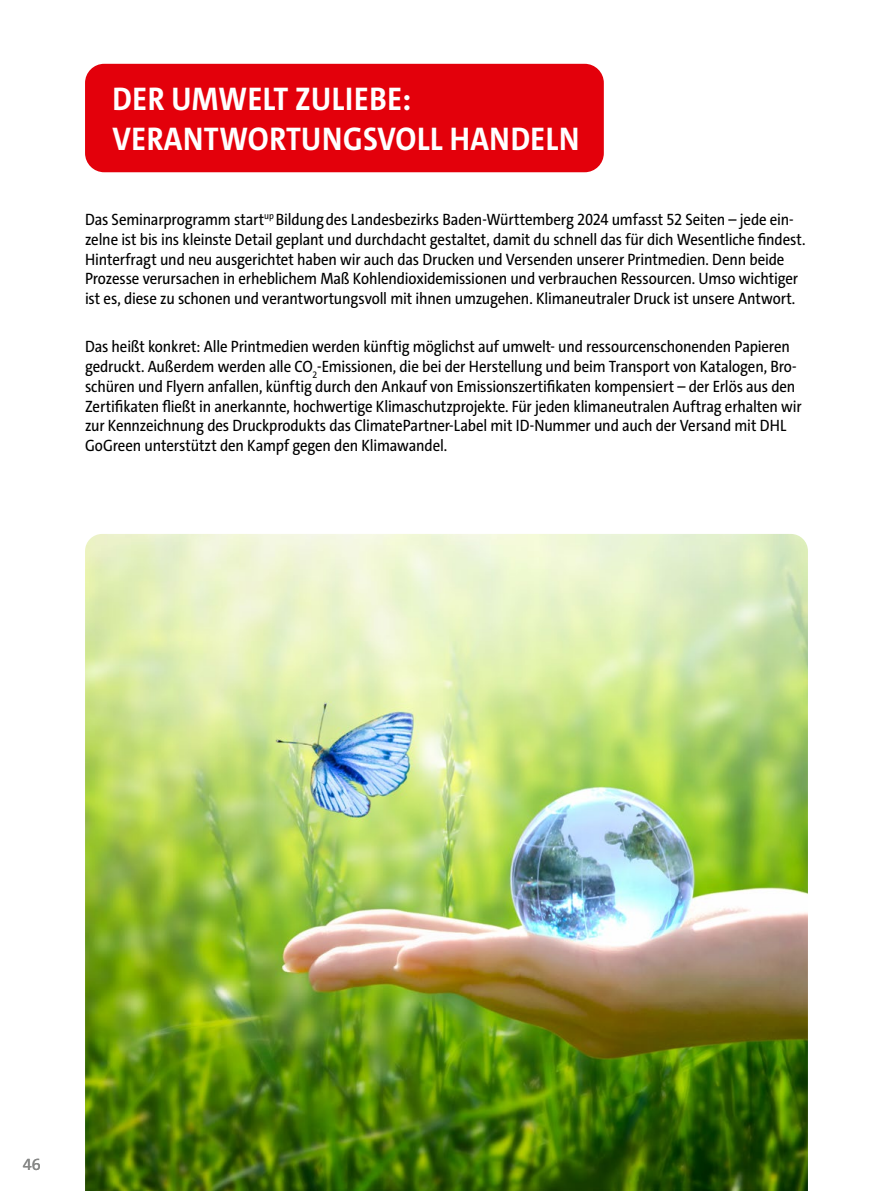
<style>
.page{position:relative;width:893px;height:1191px;background:#fff}
.page>*{position:absolute;margin:0;border:0;box-sizing:border-box;transform-origin:0 0}
.t1{font:700 33px/39.6px "The Sans S Cd";letter-spacing:.015em;color:#fff}
.t2{font:16.5px/19.8px "The Sans S Cd";letter-spacing:-.01em;color:#000}
.t3{font:16.5px "The Sans";color:#868786}
</style>
<div class="page">
<img style="left:85px;top:534px;width:723px;height:657px">
<div style="left:85px;top:64px;width:519px;height:108px;background:#e3000b;border-radius:19px"></div>
<h1 class="t1" style="left:113px;top:80px;width:468px">DER UMWELT ZULIEBE:<br>VERANTWORTUNGSVOLL HANDELN</h1>
<p class="t2" style="left:85px;top:209px;width:722px">Das Seminarprogramm start<sup>up</sup> Bildungdes Landesbezirks Baden-Württemberg 2024 umfasst 52 Seiten – jede ein&shy;zelne ist bis ins kleinste Detail geplant und durchdacht gestaltet, damit du schnell das für dich Wesentliche findest.<br>Hinterfragt und neu ausgerichtet haben wir auch das Drucken und Versenden unserer Printmedien. Denn beide Prozesse verursachen in erheblichem Maß Kohlendioxidemissionen und verbrauchen Ressourcen. Umso wichtiger ist es, diese zu schonen und verantwortungsvoll mit ihnen umzugehen. Klimaneutraler Druck ist unsere Antwort.</p>
<p class="t2" style="left:85px;top:337px;width:718px">Das heißt konkret: Alle Printmedien werden künftig möglichst auf umwelt- und ressourcenschonenden Papieren gedruckt. Außerdem werden alle CO<sub>2</sub>-Emissionen, die bei der Herstellung und beim Transport von Katalogen, Bro&shy;schüren und Flyern anfallen, künftig durch den Ankauf von Emissionszertifikaten kompensiert – der Erlös aus den Zertifikaten fließt in anerkannte, hochwertige Klimaschutzprojekte. Für jeden klimaneutralen Auftrag erhalten wir zur Kennzeichnung des Druckprodukts das ClimatePartner-Label mit ID-Nummer und auch der Versand mit DHL GoGreen unterstützt den Kampf gegen den Klimawandel.</p>
<p class="t3" style="left:23px;top:1154px;width:20px">46</p>
</div>
